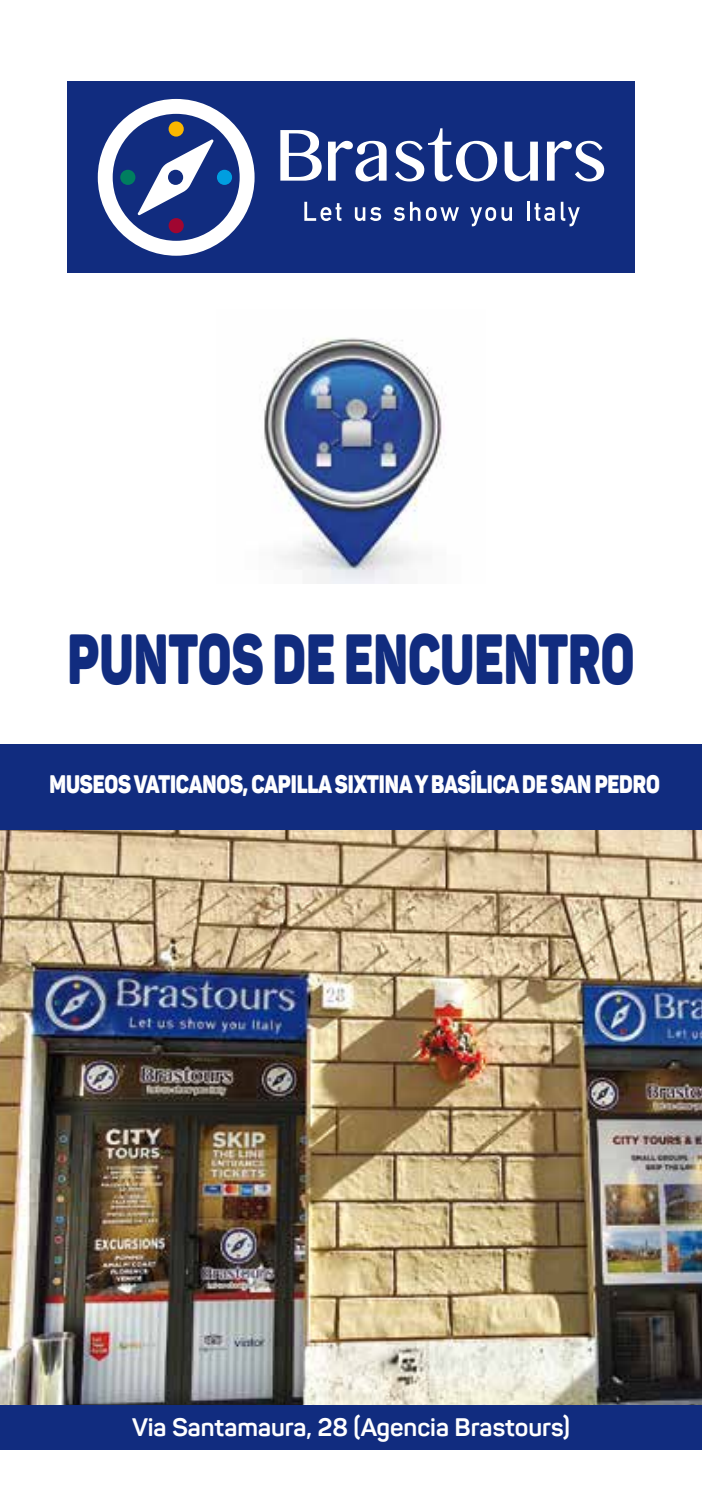
<style>
.page{position:relative;width:702px;height:1489px;background:#fff}
.page>*{position:absolute;margin:0;border:0;box-sizing:border-box;transform-origin:0 0}
.t1{font:900 78.25px "Panton";color:#112c7f;scale:.91 1}
.t2{font:69.75px "Panton Black Caps";color:#112c7f;scale:.71 1}
.t3{font:25px "Panton Black Caps";letter-spacing:-.01em;color:#fff;scale:.81 1}
.t4{font:700 25px "Panton";color:#fff}
</style>
<div class="page">
<img style="left:0;top:829px;width:702px;height:576px">
<div style="left:0;top:744px;width:702px;height:85px;background:#112c7f"></div>
<div style="left:0;top:1405px;width:702px;height:44px;background:#112c7f"></div>
<div style="left:67px;top:81px;width:567px;height:192px;background:#112c7f"></div>
<img style="left:264px;top:338px;width:182px;height:245px">
<svg style="left:98px;top:99px;width:156px;height:157px"></svg>
<div style="left:120px;top:170px;width:15px;height:15px;background:#007e5f;border-radius:50%"></div>
<div style="left:169px;top:121px;width:15px;height:16px;background:#fab700;border-radius:50%"></div>
<div style="left:169px;top:218px;width:15px;height:15px;background:#a00631;border-radius:50%"></div>
<div style="left:217px;top:170px;width:15px;height:15px;background:#009ee0;border-radius:50%"></div>
<svg style="left:280px;top:130px;width:41px;height:51px"></svg>
<svg style="left:328px;top:141px;width:58px;height:40px"></svg>
<svg style="left:395px;top:128px;width:102px;height:53px"></svg>
<svg style="left:504px;top:142px;width:34px;height:39px"></svg>
<svg style="left:547px;top:141px;width:57px;height:40px"></svg>
<svg style="left:304px;top:202px;width:37px;height:19px"></svg>
<svg style="left:355px;top:207px;width:26px;height:14px"></svg>
<svg style="left:393px;top:202px;width:27px;height:19px"></svg>
<svg style="left:426px;top:207px;width:33px;height:14px"></svg>
<svg style="left:470px;top:207px;width:42px;height:19px"></svg>
<svg style="left:527px;top:202px;width:27px;height:19px"></svg>
<svg style="left:560px;top:202px;width:19px;height:24px"></svg>
<h2 class="t2" style="left:67px;top:614px;width:800px">PUNTOS DE ENCUENTRO</h2>
<h1 class="t1" style="left:64px;top:619px;width:630px">MEETING POINTS</h1>
<p class="t3" style="left:50px;top:768px;width:754px">MUSEOS VATICANOS, CAPILLA SIXTINA Y BASÍLICA DE SAN PEDRO</p>
<p class="t4" style="left:132px;top:1411px;width:440px">Via Santamaura, 28 (Agencia Brastours)</p>
</div>
